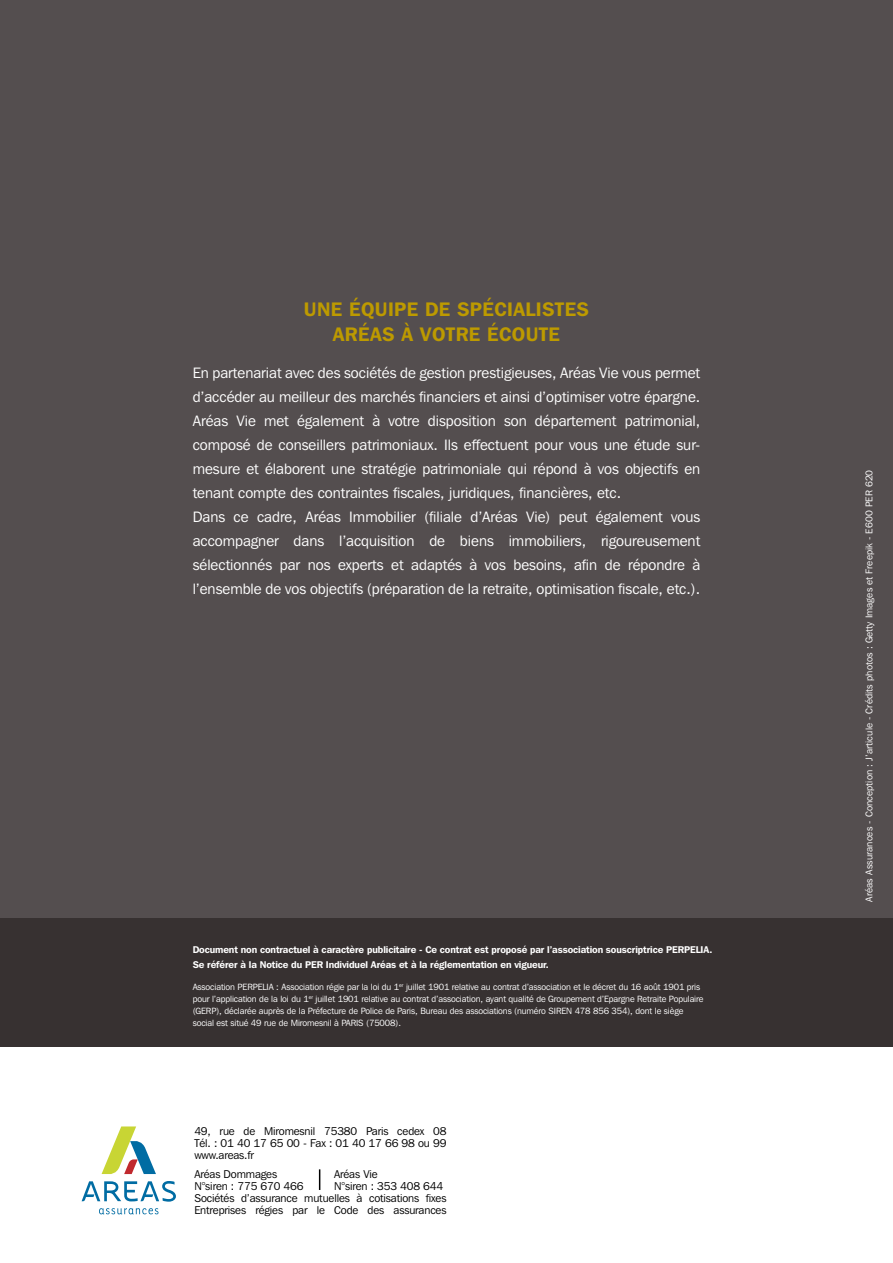
<style>
.page{position:relative;width:893px;height:1263px;background:#fff}
.page>*{position:absolute;margin:0;border:0;box-sizing:border-box;transform-origin:0 0}
.t1{font:600 19.5px/25.5px "Franklin Gothic IT Cby BT";letter-spacing:.02em;color:#bd9a00;text-align:center}
.t2{font:15px/24px "Franklin Gothic IT Cby BT";color:#fff}
.t3{font:11.25px/12px "Franklin Gothic IT Cby BT";letter-spacing:-.01em;color:#000}
.t4{font:600 9.75px/15px "Franklin Gothic IT Cby BT";letter-spacing:-.01em;color:#fff}
.t5{font:9.75px "Franklin Gothic IT Cby BT";letter-spacing:.01em;color:#fff}
.t6{font:9px/12px "Franklin Gothic IT Cby BT";letter-spacing:-.01em;color:#fff}
</style>
<div class="page">
<div style="left:0;top:0;width:893px;height:918px;background:#544e4f"></div>
<div style="left:0;top:918px;width:893px;height:129px;background:#373131"></div>
<svg style="left:82px;top:1181px;width:94px;height:21px"></svg>
<svg style="left:102px;top:1126px;width:54px;height:48px"></svg>
<svg style="left:99px;top:1208px;width:59px;height:6px"></svg>
<svg style="left:319px;top:1169px;width:1px;height:21px"></svg>
<h1 class="t1" style="left:304px;top:296px;width:287px">UNE ÉQUIPE DE SPÉCIALISTES<br>ARÉAS À VOTRE ÉCOUTE</h1>
<p class="t2" style="left:193px;top:361px;width:509px">En partenariat avec des sociétés de gestion prestigieuses, Aréas Vie vous permet d’accéder au meilleur des marchés financiers et ainsi d’optimiser votre épargne.<br>Aréas Vie met également à votre disposition son département patrimonial, composé de conseillers patrimoniaux. Ils effectuent pour vous une étude sur&shy;mesure et élaborent une stratégie patrimoniale qui répond à vos objectifs en tenant compte des contraintes fiscales, juridiques, financières, etc.<br>Dans ce cadre, Aréas Immobilier (filiale d’Aréas Vie) peut également vous accompagner dans l’acquisition de biens immobiliers, rigoureusement sélectionnés par nos experts et adaptés à vos besoins, afin de répondre à l’ensemble de vos objectifs (préparation de la retraite, optimisation fiscale, etc.).</p>
<p class="t4" style="left:193px;top:942px;width:521px">Document non contractuel à caractère publicitaire - Ce contrat est proposé par l’association souscriptrice PERPELIA.<br>Se référer à la Notice du PER Individuel Aréas et à la réglementation en vigueur.</p>
<p class="t6" style="left:193px;top:981px;width:512px">Association PERPELIA : Association régie par la loi du 1<sup>er</sup> juillet 1901 relative au contrat d’association et le décret du 16 août 1901 pris pour l’application de la loi du 1<sup>er</sup> juillet 1901 relative au contrat d’association, ayant qualité de Groupement d’Epargne Retraite Populaire (GERP), déclarée auprès de la Préfecture de Police de Paris, Bureau des associations (numéro SIREN 478 856 354), dont le siège social est situé 49 rue de Miromesnil à PARIS (75008).</p>
<p class="t3" style="left:194px;top:1125px;width:254px;text-align:justify">49, rue de Miromesnil 75380 Paris cedex 08<br>Tél. : 01 40 17 65 00 - Fax : 01 40 17 66 98 ou 99 www.areas.fr</p>
<p class="t3" style="left:194px;top:1168px;width:254px">Aréas Dommages<br>N°siren : 775 670 466<br>Sociétés d’assurance mutuelles à cotisations fixes Entreprises régies par le Code des assurances</p>
<p class="t3" style="left:334px;top:1168px;width:111px">Aréas Vie<br>N°siren : 353 408 644</p>
<p class="t5" style="left:863px;top:901px;width:433px;rotate:-90deg">Aréas Assurances - Conception : J’articule - Crédits photos : Getty Images et Freepik - E600 PER 620</p>
</div>
